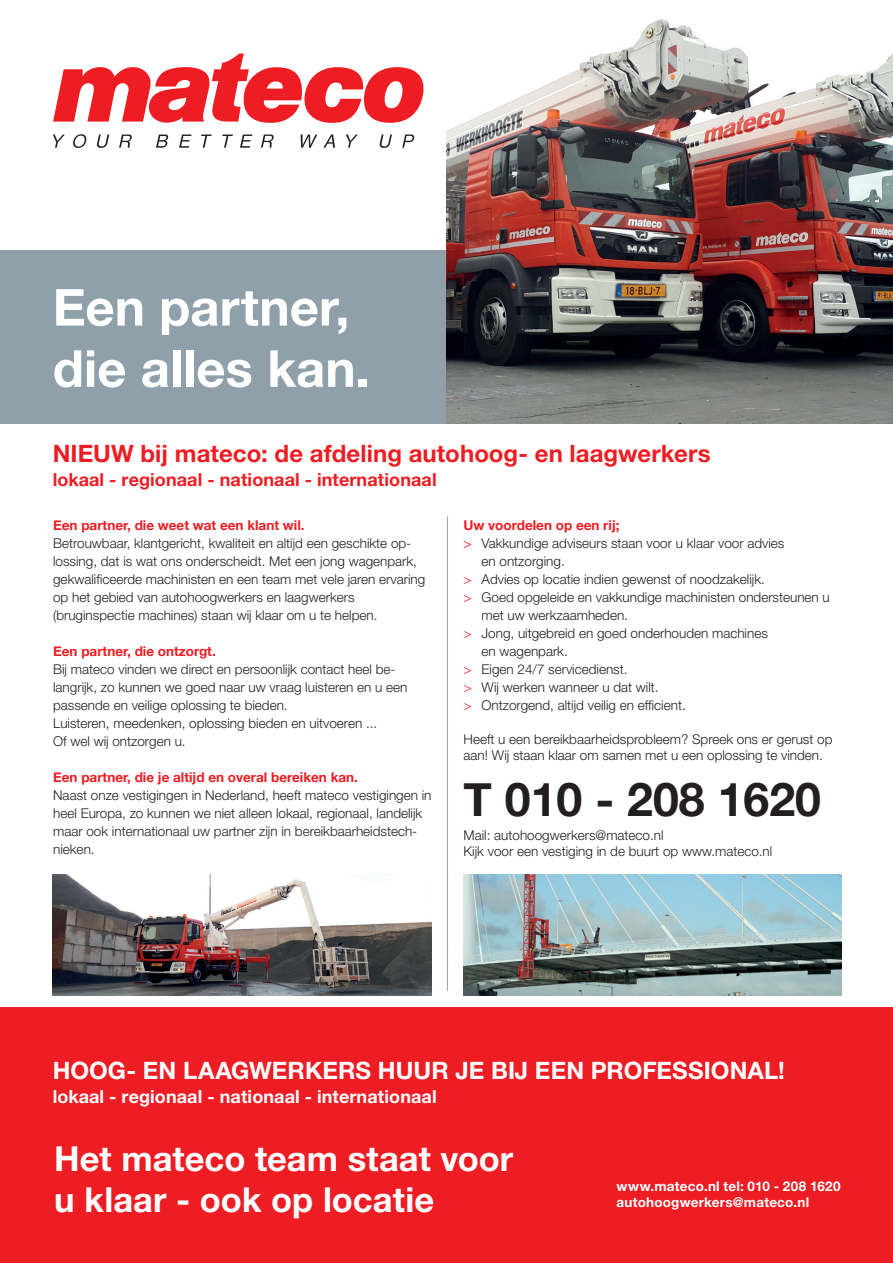
<style>
.page{position:relative;width:893px;height:1263px;background:#fff}
.page>*{position:absolute;margin:0;border:0;box-sizing:border-box;transform-origin:0 0}
.t1{font:700 51px/61.2px "Helvetica Neue LT Std";color:#fff}
.t2{font:700 46.5px "Helvetica Neue";color:#231f20}
.t3{font:700 34.5px/41.4px "Helvetica Neue LT Std";color:#fff}
.t4{font:700 24px "Helvetica Neue LT Std";letter-spacing:.005em;color:#ee1d23}
.t5{font:700 24px "Helvetica Neue LT Std";letter-spacing:.005em;color:#fff}
.t6{font:700 18px "Helvetica Neue LT Std";letter-spacing:.005em;color:#fff}
.t7{font:700 18px "Helvetica Neue LT Std";letter-spacing:.005em;color:#ee1d23}
.t8{font:300 13.5px/18px "Helvetica Neue";color:#231f20}
.t9{font:700 13.5px "Helvetica Neue";color:#ee1d23}
.t10{font:700 13.5px/16.2px "Helvetica Neue LT Std";letter-spacing:.015em;color:#fff}
.s1{font-weight:400;color:#ee1d23}
.s2{color:#ee1d23}
</style>
<div class="page">
<svg style="left:53px;top:53px;width:370px;height:70px"></svg>
<svg style="left:53px;top:135px;width:12px;height:13px"></svg>
<svg style="left:73px;top:134px;width:13px;height:14px"></svg>
<svg style="left:97px;top:135px;width:12px;height:13px"></svg>
<svg style="left:119px;top:135px;width:13px;height:13px"></svg>
<svg style="left:156px;top:135px;width:12px;height:13px"></svg>
<svg style="left:179px;top:135px;width:13px;height:13px"></svg>
<svg style="left:201px;top:135px;width:11px;height:13px"></svg>
<svg style="left:240px;top:135px;width:12px;height:13px"></svg>
<svg style="left:261px;top:135px;width:13px;height:13px"></svg>
<svg style="left:301px;top:135px;width:16px;height:13px"></svg>
<svg style="left:323px;top:135px;width:12px;height:13px"></svg>
<svg style="left:346px;top:135px;width:12px;height:13px"></svg>
<svg style="left:380px;top:135px;width:12px;height:13px"></svg>
<svg style="left:402px;top:135px;width:12px;height:13px"></svg>
<svg style="left:222px;top:135px;width:11px;height:13px"></svg>
<div style="left:0;top:251px;width:446px;height:173px;background:#90a0aa"></div>
<img style="left:446px;top:19px;width:447px;height:405px">
<div style="left:0;top:1008px;width:893px;height:255px;background:#ee1d23"></div>
<img style="left:53px;top:875px;width:379px;height:120px">
<img style="left:463px;top:875px;width:379px;height:120px">
<hr style="left:447px;top:517px;width:1px;height:474px;background:#90a0aa">
<h1 class="t1" style="left:53px;top:276px;width:319px">Een partner, die alles kan.</h1>
<h3 class="t4" style="left:53px;top:439px;width:659px">NIEUW bij mateco: de afdeling autohoog- en laagwerkers</h3>
<h3 class="t7" style="left:53px;top:469px;width:385px">lokaal - regionaal - nationaal - internationaal</h3>
<p class="t9" style="left:53px;top:517px;width:253px">Een partner, die weet wat een klant wil.</p>
<p class="t8" style="left:53px;top:534px;width:374px">Betrouwbaar, klantgericht, kwaliteit en altijd een geschikte op&shy;lossing, dat is wat ons onderscheidt. Met een jong wagenpark, gekwalificeerde machinisten en een team met vele jaren ervaring op het gebied van autohoogwerkers en laagwerkers (bruginspectie machines) staan wij klaar om u te helpen.</p>
<p class="t9" style="left:53px;top:643px;width:164px">Een partner, die ontzorgt.</p>
<p class="t8" style="left:53px;top:660px;width:356px">Bij mateco vinden we direct en persoonlijk contact heel be&shy;langrijk, zo kunnen we goed naar uw vraag luisteren en u een passende en veilige oplossing te bieden.<br>Luisteren, meedenken, oplossing bieden en uitvoeren ...<br>Of wel wij ontzorgen u.</p>
<p class="t9" style="left:53px;top:769px;width:306px">Een partner, die je altijd en overal bereiken kan.</p>
<p class="t8" style="left:53px;top:786px;width:380px">Naast onze vestigingen in Nederland, heeft mateco vestigingen in heel Europa, zo kunnen we niet alleen lokaal, regionaal, landelijk maar ook internationaal uw partner zijn in bereikbaarheidstech&shy;nieken.</p>
<p class="t9" style="left:463px;top:517px;width:158px">Uw voordelen op een rij;</p>
<p class="t8" style="left:463px;top:534px;width:322px"><span class="s1">&gt;</span> Vakkundige adviseurs staan voor u klaar voor advies</p>
<p class="t8" style="left:481px;top:552px;width:85px">en ontzorging.</p>
<p class="t8" style="left:463px;top:570px;width:303px"><span class="s2">&gt;</span> Advies op locatie indien gewenst of noodzakelijk.</p>
<p class="t8" style="left:463px;top:588px;width:368px"><span class="s2">&gt;</span> Goed opgeleide en vakkundige machinisten ondersteunen u</p>
<p class="t8" style="left:481px;top:606px;width:148px">met uw werkzaamheden.</p>
<p class="t8" style="left:463px;top:624px;width:306px"><span class="s2">&gt;</span> Jong, uitgebreid en goed onderhouden machines</p>
<p class="t8" style="left:481px;top:642px;width:88px">en wagenpark.</p>
<p class="t8" style="left:463px;top:660px;width:166px"><span class="s2">&gt;</span> Eigen 24/7 servicedienst.</p>
<p class="t8" style="left:463px;top:678px;width:197px"><span class="s2">&gt;</span> Wij werken wanneer u dat wilt.</p>
<p class="t8" style="left:463px;top:696px;width:224px"><span class="s2">&gt;</span> Ontzorgend, altijd veilig en efficient.</p>
<p class="t8" style="left:463px;top:731px;width:370px;line-height:16.2px">Heeft u een bereikbaarheidsprobleem? Spreek ons er gerust op aan! Wij staan klaar om samen met u een oplossing te vinden.</p>
<h2 class="t2" style="left:463px;top:771px;width:359px">T 010 - 208 1620</h2>
<p class="t8" style="left:463px;top:826px;width:310px;line-height:16.2px">Mail: autohoogwerkers@mateco.nl<br>Kijk voor een vestiging in de buurt op www.mateco.nl</p>
<h3 class="t5" style="left:53px;top:1056px;width:734px">HOOG- EN LAAGWERKERS HUUR JE BIJ EEN PROFESSIONAL!</h3>
<h3 class="t6" style="left:53px;top:1086px;width:385px">lokaal - regionaal - nationaal - internationaal</h3>
<h3 class="t3" style="left:54px;top:1137px;width:461px">Het mateco team staat voor u klaar - ook op locatie</h3>
<p class="t10" style="left:617px;top:1177px;width:225px">www.mateco.nl tel: 010 - 208 1620 autohoogwerkers@mateco.nl</p>
</div>
